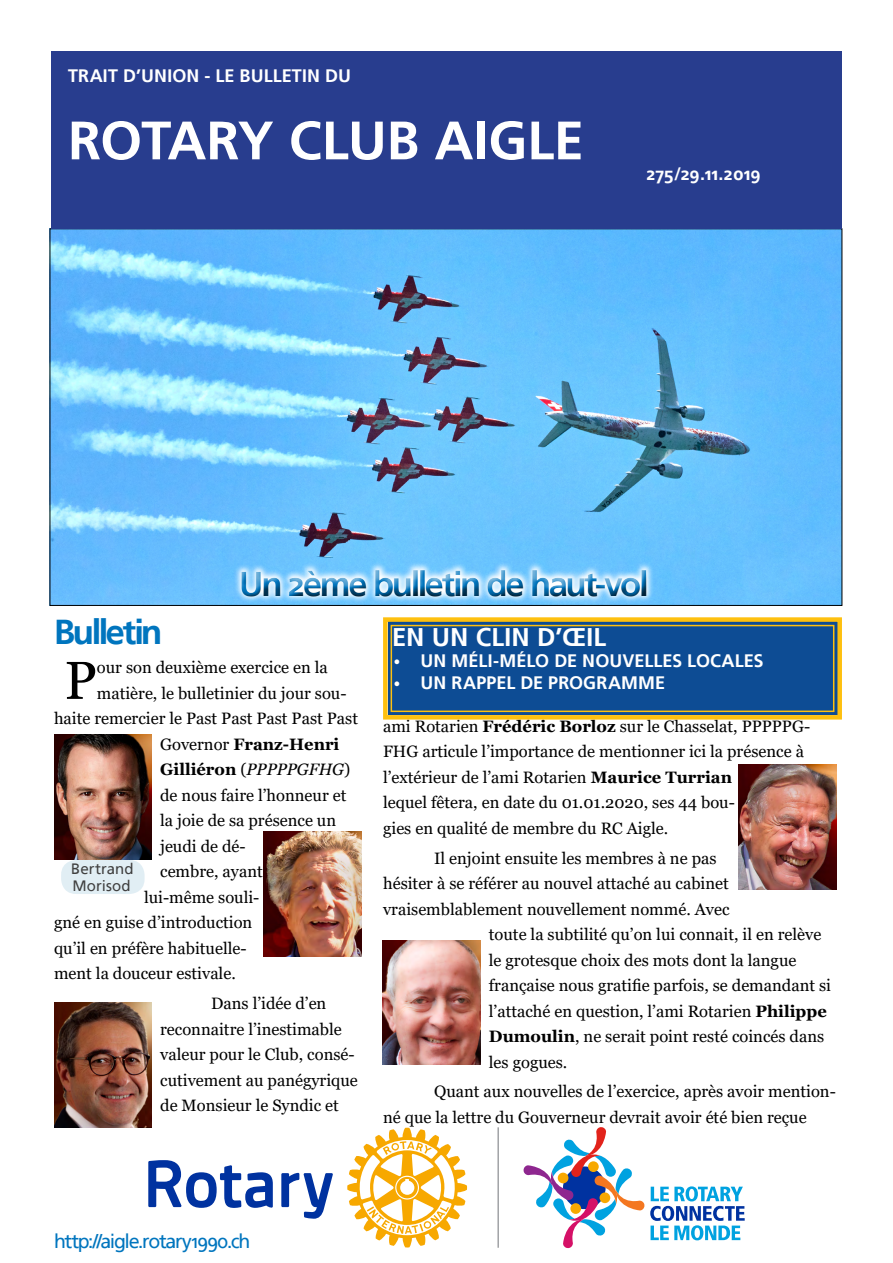
<style>
.page{position:relative;width:893px;height:1263px;background:#fff}
.page>*{position:absolute;margin:0;border:0;box-sizing:border-box;transform-origin:0 0}
.t1{font:700 54px "Frutiger Linotype";letter-spacing:-.005em;color:#fff}
.t2{font:53.25px "Georgia";color:#000}
.t3{font:700 34.5px "Frutiger Linotype";letter-spacing:-.065em;color:#0075be}
.t4{font:700 25.5px "Frutiger Linotype";letter-spacing:.005em;color:#fff}
.t5{font:19.5px "Frutiger Linotype";letter-spacing:-.065em;color:#0075be}
.t6{font:700 18px "Frutiger Linotype";color:#fff}
.t7{font:16.5px/25.5px "Georgia";color:#000}
.t8{font:700 16.5px "Georgia";color:#000}
.t9{font:15px/16.5px "Frutiger Linotype";letter-spacing:.005em;color:#000}
.s1{font-weight:400}
.s2{font-weight:400;font-style:italic}
.s3{font-family:"Georgia";font-weight:400}
.s4{font-weight:700}
</style>
<div class="page">
<img style="left:52px;top:231px;width:788px;height:373px">
<div style="left:51px;top:51px;width:791px;height:178px;background:#283d8e"></div>
<svg style="left:148px;top:1160px;width:185px;height:59px"></svg>
<svg style="left:347px;top:1128px;width:120px;height:119px"></svg>
<hr style="left:497px;top:1127px;width:2px;height:121px;background:#939598">
<svg style="left:523px;top:1127px;width:222px;height:121px"></svg>
<svg style="left:383px;top:617px;width:459px;height:103px;background:#2b5b85"></svg>
<div style="left:391px;top:625px;width:443px;height:87px;border:2px solid #fec00f"></div>
<div style="left:61px;top:860px;width:84px;height:34px;background:#e1eef4;border-radius:15px"></div>
<div style="left:230px;top:559px;width:424px;height:40px;background:#6ac3fe"></div>
<div style="left:234px;top:562px;width:423px;height:45px;background:#000;opacity:.75"></div>
<img style="left:54px;top:734px;width:98px;height:125px">
<img style="left:264px;top:832px;width:97px;height:124px">
<img style="left:54px;top:1002px;width:98px;height:125px">
<img style="left:739px;top:765px;width:97px;height:124px">
<img style="left:383px;top:940px;width:97px;height:125px">
<p class="t6" style="left:68px;top:65px;width:285px">TRAIT D’UNION - LE BULLETIN DU</p>
<h1 class="t1" style="left:68px;top:108px;width:517px">ROTARY CLUB AIGLE</h1>
<p class="t6" style="left:646px;top:162px;width:116px">275/29.11.2019</p>
<h3 class="t3" style="left:239px;top:563px;width:411px">Un 2ème bulletin de haut-vol</h3>
<h3 class="t3" style="left:54px;top:611px;width:110px">Bulletin</h3>
<h2 class="t2" style="left:64px;top:648px;width:34px">P</h2>
<p class="t7" style="left:97px;top:655px;width:232px">our son deuxième exercice en la</p>
<p class="t7" style="left:97px;top:681px;width:251px">matière, le bulletinier du jour sou-</p>
<p class="t7" style="left:54px;top:706px;width:306px">haite remercier le Past Past Past Past Past</p>
<p class="t8" style="left:160px;top:733px;width:181px"><span class="s1">Governor</span> Franz-Henri</p>
<p class="t8" style="left:160px;top:759px;width:192px">Gilliéron <span class="s1">(</span><span class="s2">PPPPPGFHG</span><span class="s1">)</span></p>
<p class="t7" style="left:160px;top:783px;width:188px">de nous faire l’honneur et</p>
<p class="t7" style="left:160px;top:808px;width:178px">la joie de sa présence un</p>
<p class="t7" style="left:160px;top:834px;width:87px">jeudi de dé-</p>
<p class="t7" style="left:160px;top:859px;width:104px">cembre, ayant</p>
<p class="t7" style="left:144px;top:885px;width:117px">lui-même souli-</p>
<p class="t7" style="left:54px;top:910px;width:200px">gné en guise d’introduction</p>
<p class="t7" style="left:54px;top:936px;width:194px">qu’il en préfère habituelle-</p>
<p class="t7" style="left:54px;top:961px;width:183px">ment la douceur estivale.</p>
<p class="t7" style="left:160px;top:991px;width:199px;text-indent:51px">Dans l’idée d’en reconnaitre l’inestimable valeur pour le Club, consé&shy;cutivement au panégyrique de Monsieur le Syndic et</p>
<p class="t9" style="left:71px;top:861px;width:64px">Bertrand<br>Morisod</p>
<h3 class="t4" style="left:392px;top:621px;width:216px">EN UN CLIN D’ŒIL</h3>
<p class="t6" style="left:394px;top:650px;width:371px"><span class="s3">•</span> UN MÉLI-MÉLO DE NOUVELLES LOCALES</p>
<p class="t6" style="left:394px;top:672px;width:273px"><span class="s3">•</span> UN RAPPEL DE PROGRAMME</p>
<p class="t7" style="left:383px;top:714px;width:429px">ami Rotarien <span class="s4">Frédéric Borloz</span> sur le Chasselat, PPPPPG-FHG articule l’importance de mentionner ici la présence à l’extérieur de l’ami Rotarien <span class="s4">Maurice Turrian<br></span>lequel fêtera, en date du 01.01.2020, ses 44 bou-<br>gies en qualité de membre du RC Aigle.</p>
<p class="t7" style="left:434px;top:845px;width:284px">Il enjoint ensuite les membres à ne pas</p>
<p class="t7" style="left:383px;top:871px;width:347px">hésiter à se référer au nouvel attaché au cabinet</p>
<p class="t7" style="left:383px;top:896px;width:348px">vraisemblablement nouvellement nommé. Avec</p>
<p class="t7" style="left:489px;top:922px;width:334px">toute la subtilité qu’on lui connait, il en relève</p>
<p class="t7" style="left:489px;top:947px;width:309px">le grotesque choix des mots dont la langue</p>
<p class="t7" style="left:489px;top:973px;width:344px">française nous gratifie parfois, se demandant si</p>
<p class="t7" style="left:489px;top:998px;width:339px">l’attaché en question, l’ami Rotarien <span class="s4">Philippe</span></p>
<p class="t7" style="left:489px;top:1024px;width:337px"><span class="s4">Dumoulin</span>, ne serait point resté coincés dans</p>
<p class="t7" style="left:489px;top:1049px;width:80px">les gogues.</p>
<p class="t7" style="left:383px;top:1079px;width:454px;text-indent:51px">Quant aux nouvelles de l’exercice, après avoir mention&shy;né que la lettre du Gouverneur devrait avoir été bien reçue</p>
<p class="t5" style="left:54px;top:1229px;width:198px">http://aigle.rotary1990.ch</p>
</div>
